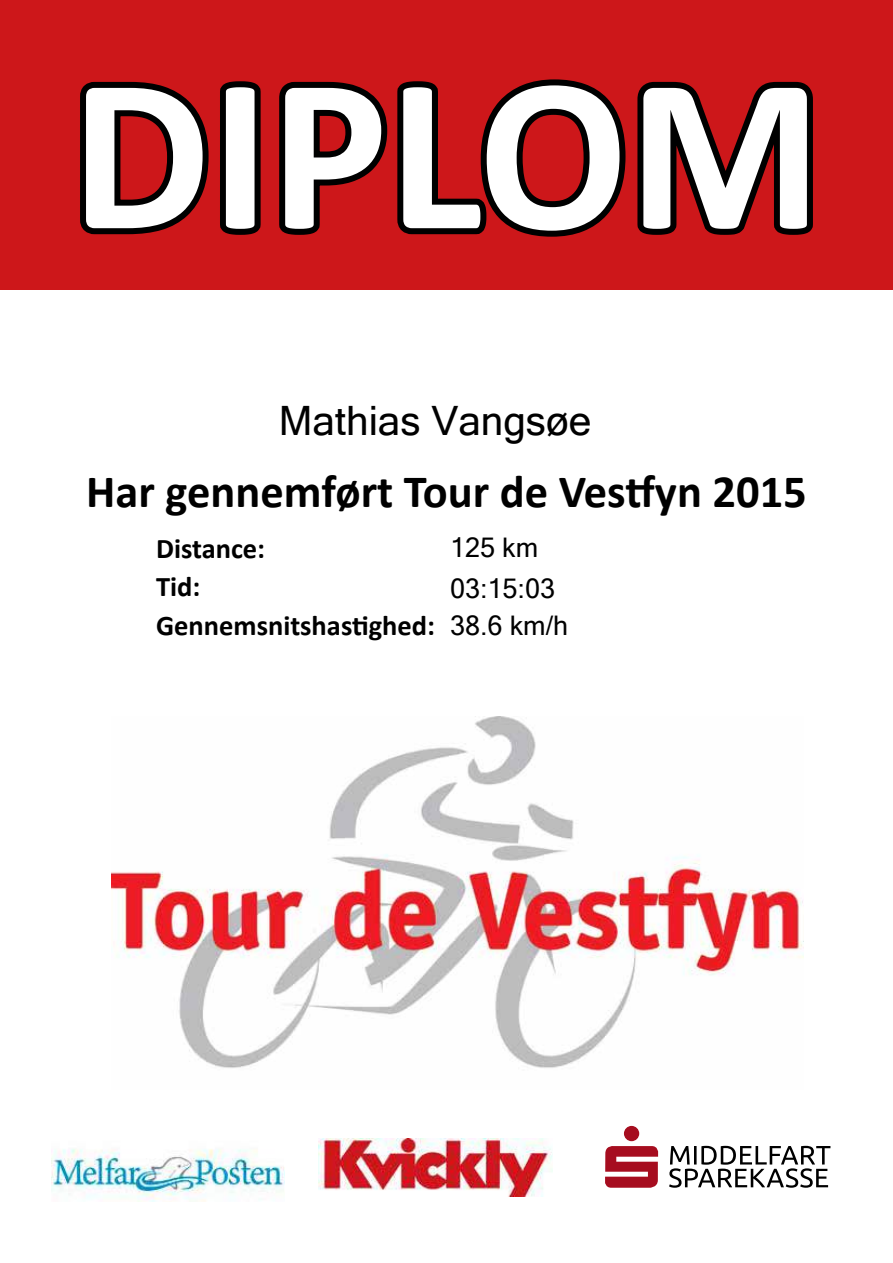
<style>
.page{position:relative;width:893px;height:1263px;background:#fff}
.page>*{position:absolute;margin:0;border:0;box-sizing:border-box;transform-origin:0 0}
.t1{font:700 222px "Calibri";color:#fff}
.t2{font:700 46.5px "Calibri";color:#000}
.t3{font:40.5px "Microsoft Sans Serif";color:#000}
.t4{font:700 28.5px/38.4px "Calibri";color:#000}
.t5{font:27px/37.5px "Microsoft Sans Serif";color:#000}
</style>
<div class="page">
<div style="left:0;top:0;width:893px;height:290px;background:#cd171a"></div>
<svg style="left:80px;top:79px;width:733px;height:158px"></svg>
<img style="left:112px;top:716px;width:691px;height:352px">
<svg style="left:669px;top:1146px;width:161px;height:42px"></svg>
<svg style="left:605px;top:1146px;width:53px;height:42px"></svg>
<div style="left:624px;top:1126px;width:15px;height:15px;background:#a60d1f;border-radius:50%"></div>
<img style="left:319px;top:1138px;width:233px;height:58px">
<img style="left:51px;top:1149px;width:234px;height:52px">
<h1 class="t1" style="left:71px;top:13px;width:753px">DIPLOM</h1>
<h3 class="t3" style="left:279px;top:397px;width:314px">Mathias Vangsøe</h3>
<h2 class="t2" style="left:86px;top:462px;width:722px">Har gennemført Tour de Vestfyn 2015</h2>
<p class="t4" style="left:156px;top:529px;width:280px">Distance:<br>Tid:<br>Gennemsnitshastighed:</p>
<p class="t5" style="left:450px;top:529px;width:90px">125 km</p>
<p class="t5" style="left:450px;top:570px;width:120px">03:15:03<br>38.6 km/h</p>
</div>
